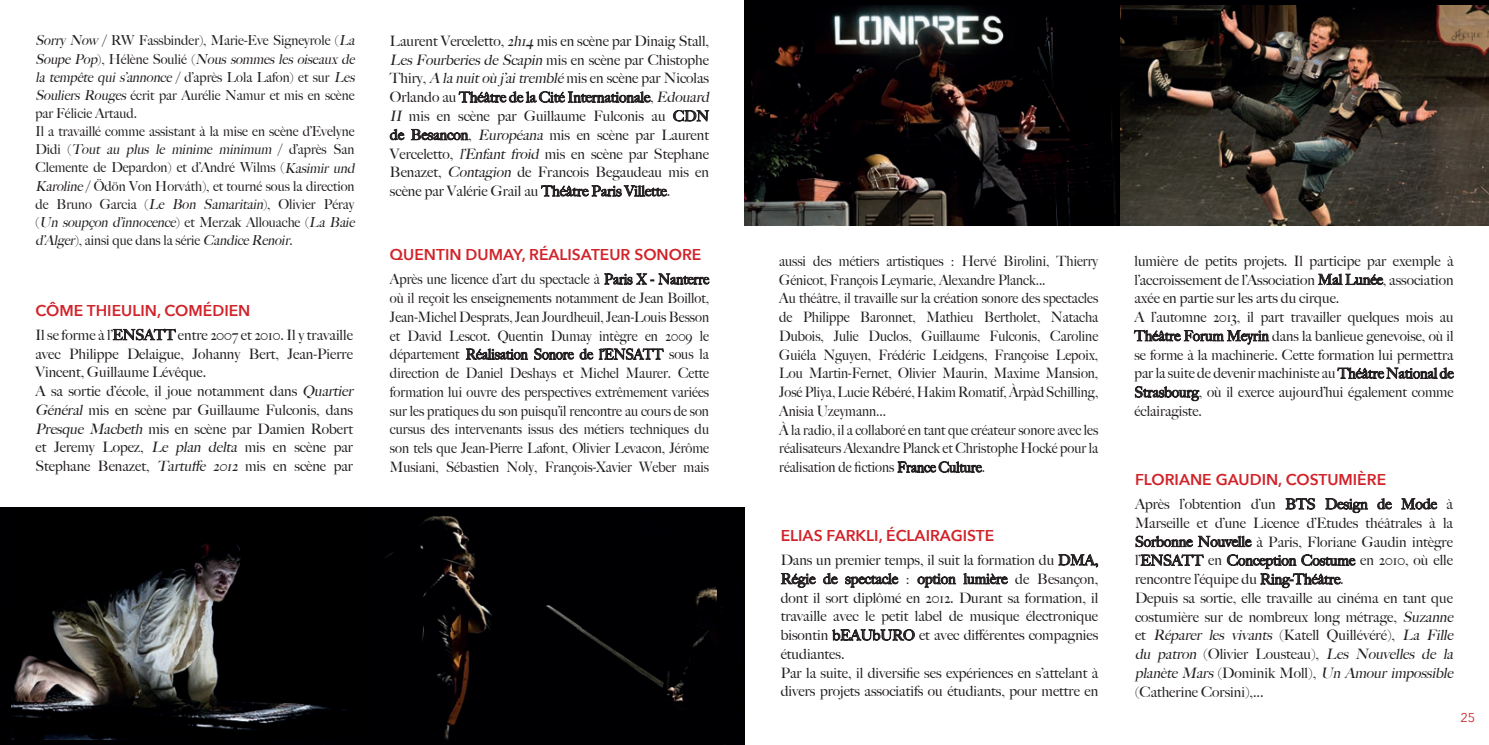
<style>
.page{position:relative;width:1489px;height:745px;background:#fff}
.page>*{position:absolute;margin:0;border:0;box-sizing:border-box;transform-origin:0 0}
.Titre_3{font:600 15.62px "Avenir Next";color:#d1232a}
.t1{font:500 14.38px/18.8px "Big Caslon";color:#231f20;text-align:justify}
.t2{font:500 14.38px/18.8px "Big Caslon";color:#231f20;text-align:justify;scale:.94 1}
.t3{font:500 13.75px/18.1px "Big Caslon";color:#231f20}
.Titre_principal{font:12.75px "Avenir Next";color:#d1232a}
.s1{font-style:italic}
</style>
<div class="page">
<div style="left:10px;top:738px;width:707px;height:6px;background:#000002"></div>
<div style="left:364px;top:507px;width:353px;height:231px;background:#000002"></div>
<img style="left:10px;top:507px;width:354px;height:231px">
<div style="left:0;top:507px;width:10px;height:237px;background:#000002"></div>
<div style="left:717px;top:507px;width:27px;height:237px;background:#000002"></div>
<svg style="left:604px;top:273px;width:105px;height:11px"></svg>
<svg style="left:466px;top:348px;width:62px;height:11px"></svg>
<svg style="left:534px;top:348px;width:39px;height:11px"></svg>
<svg style="left:579px;top:348px;width:14px;height:11px"></svg>
<svg style="left:599px;top:348px;width:64px;height:11px"></svg>
<svg style="left:113px;top:329px;width:63px;height:11px"></svg>
<svg style="left:459px;top:91px;width:191px;height:11px"></svg>
<svg style="left:673px;top:110px;width:36px;height:11px"></svg>
<svg style="left:390px;top:129px;width:14px;height:11px"></svg>
<svg style="left:411px;top:129px;width:57px;height:11px"></svg>
<svg style="left:541px;top:185px;width:126px;height:11px"></svg>
<div style="left:744px;top:0;width:744px;height:5px;background:#000002"></div>
<img style="left:1119px;top:5px;width:369px;height:220px">
<img style="left:744px;top:5px;width:375px;height:220px">
<svg style="left:1058px;top:554px;width:39px;height:13px"></svg>
<svg style="left:781px;top:572px;width:34px;height:15px"></svg>
<svg style="left:823px;top:572px;width:14px;height:11px"></svg>
<svg style="left:845px;top:572px;width:53px;height:15px"></svg>
<svg style="left:917px;top:573px;width:38px;height:14px"></svg>
<svg style="left:963px;top:573px;width:44px;height:10px"></svg>
<svg style="left:832px;top:629px;width:82px;height:11px"></svg>
<svg style="left:1285px;top:498px;width:29px;height:11px"></svg>
<svg style="left:1325px;top:498px;width:42px;height:14px"></svg>
<svg style="left:1377px;top:498px;width:14px;height:11px"></svg>
<svg style="left:1401px;top:498px;width:35px;height:11px"></svg>
<svg style="left:1135px;top:535px;width:116px;height:12px"></svg>
<svg style="left:1140px;top:554px;width:63px;height:11px"></svg>
<svg style="left:1226px;top:554px;width:129px;height:33px"></svg>
<svg style="left:897px;top:461px;width:84px;height:11px"></svg>
<svg style="left:1317px;top:273px;width:65px;height:12px"></svg>
<svg style="left:1133px;top:330px;width:135px;height:15px"></svg>
<svg style="left:1337px;top:367px;width:116px;height:11px"></svg>
<svg style="left:1134px;top:386px;width:65px;height:15px"></svg>
<p class="t3" style="left:35px;top:31px;width:324px"><span class="s1">Sorry Now</span> / RW Fassbinder), Marie-Eve Signeyrole (<span class="s1">La SoupePop</span>) , H é l è n e S o u l i é ( <span class="s1">Noussommeslesoiseauxde latempêtequis’annonce</span>/ d ’ ap r è s L o l a L afo n ) e t s u r <span class="s1">Les SouliersRouges</span>écrit par Aurélie Namur et mis en scène par Félicie Artaud.</p>
<p class="t3" style="left:35px;top:122px;width:324px">Il a travaillé comme assistant à la mise en scène d’Evelyne D i d i ( <span class="s1">Tout au plus le minime minimum</span> / d ’ a p r è s S a n Clemente de Depardon) et d’André Wilms (<span class="s1">Kasimir und Karoline</span>/ Ödön Von Horváth), et tourné sous la direction de Bruno Garcia (<span class="s1">Le Bon Samaritain</span>), Olivier Péray ( <span class="s1">Un soupçon d’innocence</span>) e t M e r z a k Al l o u a c h e ( <span class="s1">La Baie d’Alger</span>) , a i n s i q u e d a n s l a s é r i e <span class="s1">CandiceRenoir</span>.</p>
<p class="Titre_3" style="left:35px;top:297px;width:216px">CÔME THIEULIN, COMÉDIEN</p>
<p class="t1" style="left:35px;top:324px;width:319px">Il se forme à l’ENSATT entre 2007 et 2010. Il y travaille avec Philippe Delaigue, Johanny Bert, Jean-Pierre Vincent, Guillaume Lévêque.</p>
<p class="t1" style="left:35px;top:381px;width:323px;text-align:left">A sa sortie d’école, il joue notamment dans <span class="s1">Quartier Général</span> mis en scène par Guillaume Fulconis, dans <span class="s1">Presque Macbeth</span> mis en scène par Damien Robert et Jeremy Lopez, <span class="s1">Le plan delta</span> mis en scène par Stephane Benazet, <span class="s1">Tartuffe 2012</span> mis en scène par</p>
<p class="t1" style="left:390px;top:31px;width:324px;text-align:left">Laurent Verceletto, <span class="s1">2h14</span> mis en scène par Dinaig Stall, <span class="s1">LesFourberiesdeScapin</span> mis en scène par Chistophe Thiry, <span class="s1">A lanuitoù j’aitremblé</span>mis en scène par Nicolas Orlando au Théâtre de la Cité Internationale, <span class="s1">Edouard II</span> mis en scène par Guillaume Fulconis au CDN de Besancon, <span class="s1">Européana</span> mis en scène par Laurent Verceletto, <span class="s1">l’Enfant froid</span> mis en scène par Stephane Benazet, <span class="s1">Contagion</span> de Francois Begaudeau mis en scène par Valérie Grail au Théâtre Paris Villette.</p>
<p class="Titre_3" style="left:390px;top:241px;width:313px">QUENTIN DUMAY, RÉALISATEUR SONORE</p>
<p class="t2" style="left:390px;top:269px;width:341px">Après une licence d’art du spectacle à Paris X - Nanterre où il reçoit les enseignements notamment de Jean Boillot, Jean-Michel Desprats, Jean Jourdheuil, Jean-Louis Besson et David Lescot. Quentin Dumay intègre en 2009 le département Réalisation Sonore de l’ENSATT sous la direction de Daniel Deshays et Michel Maurer. Cette formation lui ouvre des perspectives extrêmement variées sur les pratiques du son puisqu’il rencontre au cours de son cursus des intervenants issus des métiers techniques du son tels que Jean-Pierre Lafont, Olivier Levacon, Jérôme Musiani, Sébastien Noly, François-Xavier Weber mais</p>
<p class="t2" style="left:779px;top:250px;width:341px">aussi des métiers artistiques : Hervé Birolini, Thierry<br>Génicot, François Leymarie, Alexandre Planck...</p>
<p class="t2" style="left:779px;top:288px;width:341px">Au théâtre, il travaille sur la création sonore des spectacles de Philippe Baronnet, Mathieu Bertholet, Natacha Dubois, Julie Duclos, Guillaume Fulconis, Caroline Guiéla Nguyen, Frédéric Leidgens, Françoise Lepoix, Lou Martin-Fernet, Olivier Maurin, Maxime Mansion, José Pliya, Lucie Rébéré, Hakim Romatif, Àrpàd Schilling, Anisia Uzeymann...</p>
<p class="t2" style="left:779px;top:419px;width:341px">À la radio, il a collaboré en tant que créateur sonore avec les réalisateurs Alexandre Planck et Christophe Hocké pour la réalisation de fictions France Culture.</p>
<p class="Titre_3" style="left:780px;top:522px;width:215px">ELIAS FARKLI, ÉCLAIRAGISTE</p>
<p class="t1" style="left:780px;top:549px;width:319px">Dans un premier temps, il suit la formation du DMA, Régie de spectacle : option lumière de Besançon, dont il sort diplômé en 2012. Durant sa formation, il travaille avec le petit label de musique électronique bisontin bEAUbURO et avec différentes compagnies étudiantes.</p>
<p class="t1" style="left:780px;top:662px;width:319px">Par la suite, il diversifie ses expériences en s’attelant à divers projets associatifs ou étudiants, pour mettre en</p>
<p class="t1" style="left:1134px;top:250px;width:320px">lumière de petits projets. Il participe par exemple à l’accroissement de l’Association Mal Lunée, association axée en partie sur les arts du cirque.</p>
<p class="t1" style="left:1134px;top:307px;width:320px">A l’automne 2013, il part travailler quelques mois au Théâtre Forum Meyrin dans la banlieue genevoise, où il se forme à la machinerie. Cette formation lui permettra par la suite de devenir machiniste au Théâtre National de Strasbourg, où il exerce aujourd’hui également comme éclairagiste.</p>
<p class="Titre_3" style="left:1134px;top:466px;width:253px">FLORIANE GAUDIN, COSTUMIÈRE</p>
<p class="t1" style="left:1134px;top:493px;width:319px">Après l’obtention d’un BTS Design de Mode à Marseille et d’une Licence d’Etudes théâtrales à la Sorbonne Nouvelle à Paris, Floriane Gaudin intègre l’ENSATT en Conception Costume en 2010, où elle rencontre l’équipe du Ring-Théâtre.</p>
<p class="t1" style="left:1134px;top:587px;width:323px;text-align:left">Depuis sa sortie, elle travaille au cinéma en tant que costumière sur de nombreux long métrage, <span class="s1">Suzanne </span>e t <span class="s1">Réparer les vivants</span> ( Ka te l l Q u i l l évé r é ) , <span class="s1">La Fille du patron</span> ( O l ivi e r L o u s te au ) , <span class="s1">Les Nouvelles de la planèteMars</span>( D o m i n i k M o l l ) , <span class="s1">Un Amourimpossible </span>(Catherine Corsini),...</p>
<p class="Titre_principal" style="left:1460px;top:706px;width:16px">25</p>
</div>
